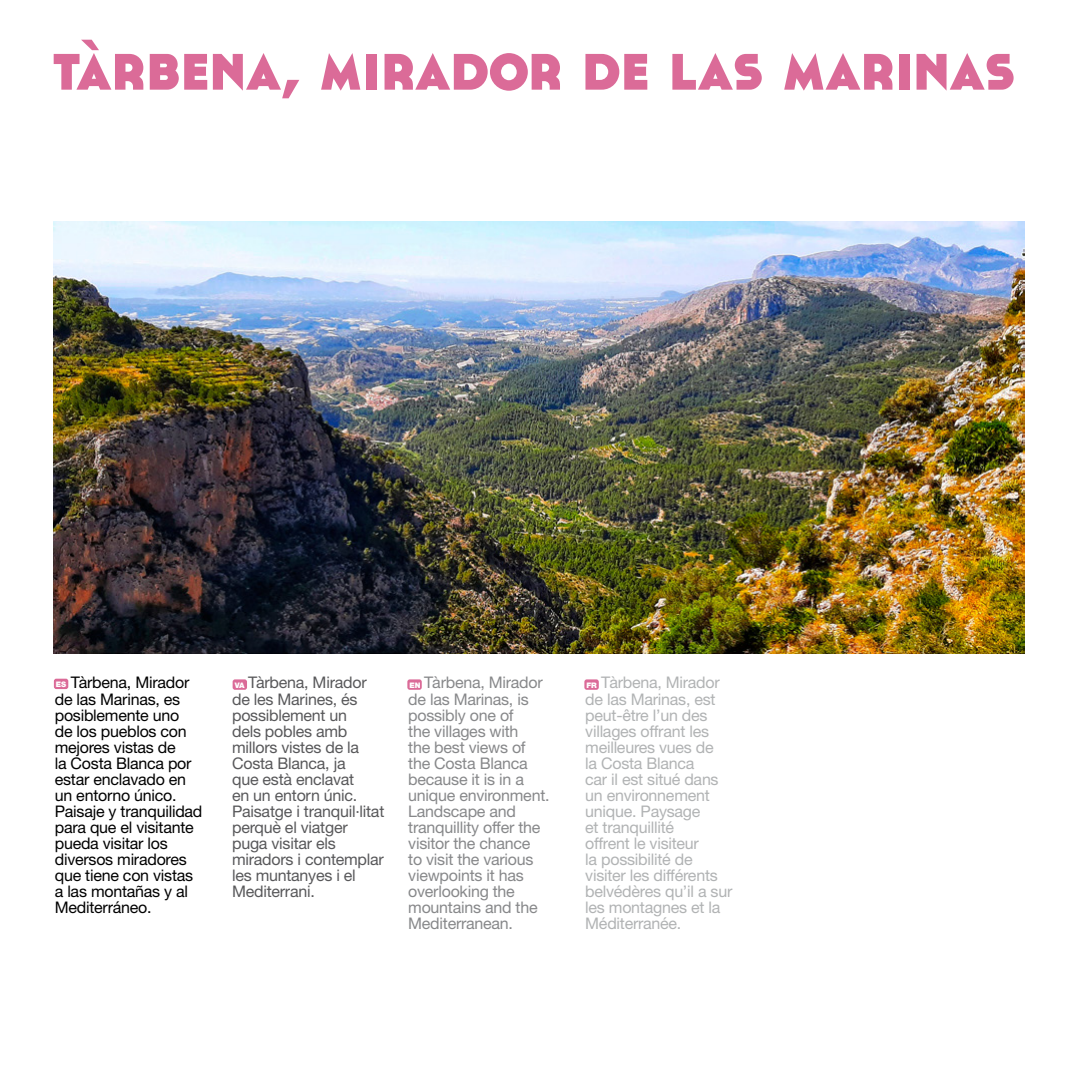
<style>
.page{position:relative;width:1078px;height:1078px;background:#fff}
.page>*{position:absolute;margin:0;border:0;box-sizing:border-box;transform-origin:0 0}
.t1{font:700 76px "Cassannet";color:#db6b98}
.t2{font:16px/16px "Helvetica Neue LT Std";letter-spacing:-.015em;color:#b1b3b4}
.t3{font:16px/16px "Helvetica Neue LT Std";letter-spacing:-.015em;color:#87888a}
.t4{font:16px/16px "Helvetica Neue LT Std";letter-spacing:-.015em;color:#000}
.t5{font:16px/16px "Helvetica Neue LT Std";letter-spacing:-.015em;color:#58585a}
.t6{font:900 7.6px "Helvetica Neue LT";color:#fff}
</style>
<div class="page">
<img style="left:54px;top:222px;width:969px;height:431px">
<div style="left:54px;top:678px;width:14px;height:11px;background:#db6b98;border-radius:2px"></div>
<div style="left:232px;top:679px;width:15px;height:10px;background:#db6b98;border-radius:2px"></div>
<div style="left:407px;top:679px;width:14px;height:10px;background:#db6b98;border-radius:2px"></div>
<div style="left:584px;top:679px;width:14px;height:10px;background:#db6b98;border-radius:2px"></div>
<h1 class="t1" style="left:52px;top:18px;width:964px">tàrbena, mirador de las marinas</h1>
<p class="t4" style="left:55px;top:674px;width:149px;text-indent:16px">Tàrbena, Mirador de las Marinas, es posiblemente uno<br>de los pueblos con mejores vistas de<br>la Costa Blanca por estar enclavado en un entorno único.<br>Paisaje y tranquilidad para que el visitante pueda visitar los diversos miradores que tiene con vistas a las montañas y al<br>Mediterráneo.</p>
<p class="t5" style="left:232px;top:674px;width:154px;text-indent:16px">Tàrbena, Mirador de les Marines, és possiblement un<br>dels pobles amb millors vistes de la<br>Costa Blanca, ja<br>que està enclavat<br>en un entorn únic.<br>Paisatge i tranquil·litat perquè el viatger puga visitar els miradors i contemplar les muntanyes i el<br>Mediterrani.</p>
<p class="t3" style="left:408px;top:674px;width:143px;text-indent:16px">Tàrbena, Mirador de las Marinas, is possibly one of<br>the villages with<br>the best views of the Costa Blanca because it is in a unique environment.<br>Landscape and tranquillity offer the visitor the chance<br>to visit the various viewpoints it has overlooking the mountains and the<br>Mediterranean.</p>
<p class="t2" style="left:585px;top:674px;width:148px;text-indent:16px">Tàrbena, Mirador de las Marinas, est peut-être l’un des villages offrant les meilleures vues de<br>la Costa Blanca<br>car il est situé dans un environnement unique. Paysage<br>et tranquillité<br>offrent le visiteur<br>la possibilité de visiter les différents belvédères qu’il a sur les montagnes et la<br>Méditerranée.</p>
<p class="t6" style="left:56px;top:679px;width:12px">ES</p>
<p class="t6" style="left:235px;top:680px;width:11px">VA</p>
<p class="t6" style="left:409px;top:680px;width:13px">EN</p>
<p class="t6" style="left:586px;top:680px;width:12px">FR</p>
</div>
